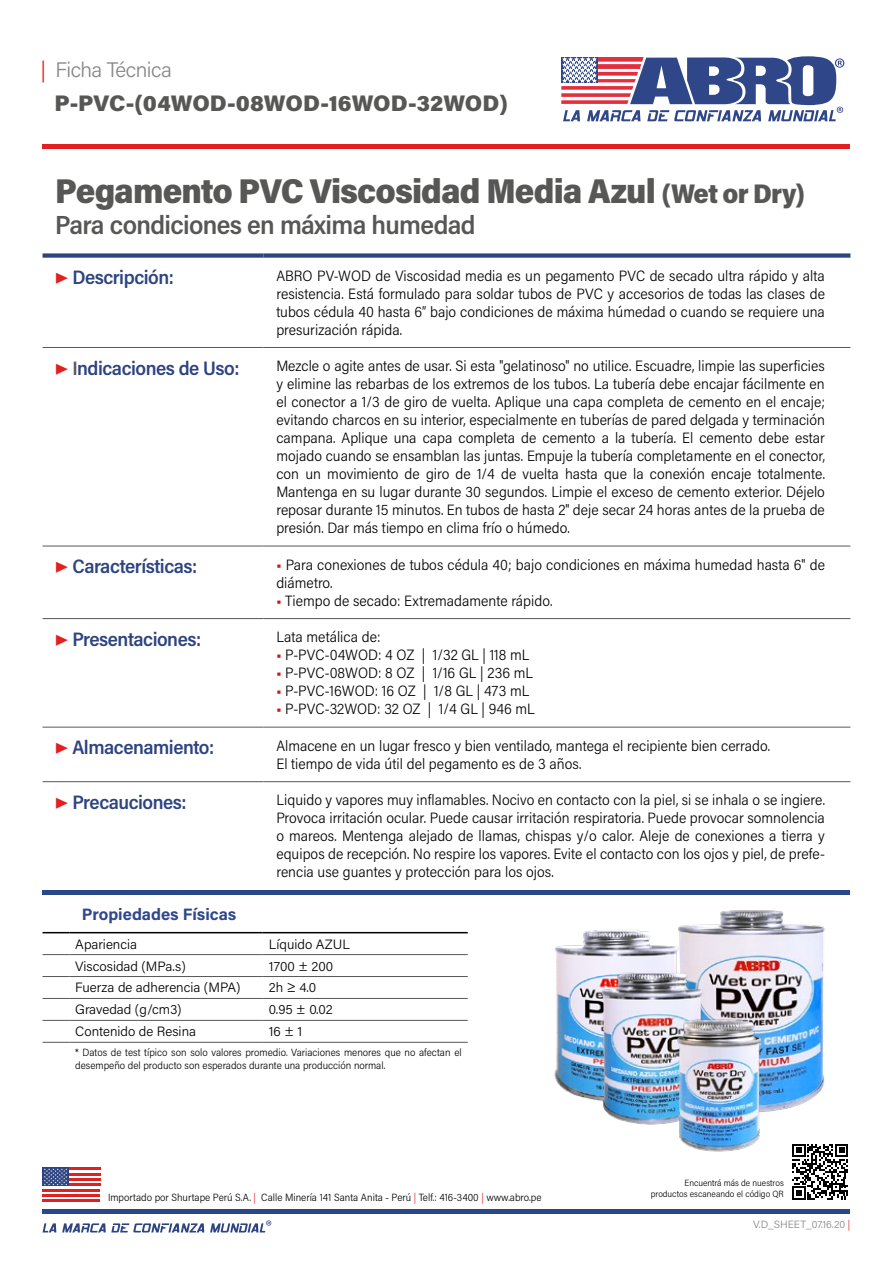
<style>
.page{position:relative;width:893px;height:1263px;background:#fff}
.page>*{position:absolute;margin:0;border:0;box-sizing:border-box;transform-origin:0 0}
.t1{font:900 34.5px "Acumin Pro Semi Cond";letter-spacing:-.025em;color:#575756}
.t2{font:600 26.25px "Acumin Pro Semi Cond";letter-spacing:-.025em;color:#575756}
.t3{font:900 22.5px "Acumin Pro";color:#575756}
.t4{font:300 21px "Acumin Pro";letter-spacing:-.025em;color:#878787}
.t5{font:600 19.5px "Acumin Pro Semi Cond";letter-spacing:-.025em;color:#2d4481}
.t6{font:700 16.5px "Acumin Pro";color:#2f478b}
.t7{font:300 15px/18px "Acumin Pro Semi Cond";color:#000;text-align:justify}
.t8{font:300 13.5px "Acumin Pro";color:#000}
.t9{font:300 10.5px/12.6px "Acumin Pro Semi Cond";color:#000}
.t10{font:300 10.5px "Acumin Pro";letter-spacing:.005em;color:#878787}
.t11{font:300 9px/10.8px "Acumin Pro Semi Cond";color:#000;text-align:right}
.s1{color:#e32021}
.s2{font-size:27px}
.s3{color:#575756}
.s4{color:#cd1719}
.s5{font-family:"Acumin Pro Semi Cond";color:#e32021}
</style>
<div class="page">
<svg style="left:561px;top:56px;width:283px;height:65px"></svg>
<svg style="left:43px;top:932px;width:26px;height:1px"></svg>
<hr style="left:69px;top:932px;width:194px;height:1px;background:#000">
<hr style="left:263px;top:932px;width:205px;height:1px;background:#000">
<svg style="left:43px;top:954px;width:26px;height:1px"></svg>
<hr style="left:69px;top:954px;width:194px;height:1px;background:#575756">
<hr style="left:263px;top:954px;width:205px;height:1px;background:#575756">
<svg style="left:43px;top:976px;width:26px;height:1px"></svg>
<hr style="left:69px;top:976px;width:194px;height:1px;background:#575756">
<hr style="left:263px;top:976px;width:205px;height:1px;background:#575756">
<svg style="left:43px;top:998px;width:26px;height:1px"></svg>
<hr style="left:69px;top:998px;width:194px;height:1px;background:#575756">
<hr style="left:263px;top:998px;width:205px;height:1px;background:#575756">
<svg style="left:43px;top:1020px;width:26px;height:1px"></svg>
<hr style="left:69px;top:1020px;width:194px;height:1px;background:#575756">
<hr style="left:263px;top:1020px;width:205px;height:1px;background:#575756">
<hr style="left:263px;top:1042px;width:205px;height:1px;background:#575756">
<svg style="left:43px;top:1042px;width:26px;height:1px"></svg>
<hr style="left:69px;top:1042px;width:194px;height:1px;background:#575756">
<hr style="left:43px;top:347px;width:221px;height:1px;background:#575756">
<hr style="left:264px;top:347px;width:586px;height:1px;background:#575756">
<hr style="left:43px;top:546px;width:221px;height:1px;background:#575756">
<hr style="left:264px;top:546px;width:586px;height:1px;background:#575756">
<hr style="left:43px;top:618px;width:221px;height:1px;background:#575756">
<hr style="left:264px;top:618px;width:586px;height:1px;background:#575756">
<hr style="left:43px;top:727px;width:221px;height:1px;background:#575756">
<hr style="left:264px;top:727px;width:586px;height:1px;background:#575756">
<hr style="left:43px;top:781px;width:221px;height:1px;background:#575756">
<hr style="left:264px;top:781px;width:586px;height:1px;background:#575756">
<div style="left:43px;top:253px;width:221px;height:5px;background:#2d4481"></div>
<div style="left:264px;top:253px;width:586px;height:5px;background:#2d4481"></div>
<hr style="left:43px;top:145px;width:807px;height:4px;background:#e32021">
<hr style="left:69px;top:1167px;width:31px;height:3px;background:#e32021">
<hr style="left:69px;top:1173px;width:31px;height:2px;background:#e32021">
<hr style="left:69px;top:1178px;width:31px;height:3px;background:#e32021">
<hr style="left:69px;top:1183px;width:31px;height:3px;background:#e32021">
<hr style="left:43px;top:1189px;width:57px;height:2px;background:#e32021">
<hr style="left:43px;top:1194px;width:57px;height:3px;background:#e32021">
<hr style="left:43px;top:1199px;width:57px;height:3px;background:#e32021">
<div style="left:43px;top:1167px;width:26px;height:19px;background:#2d4481"></div>
<svg style="left:44px;top:1168px;width:23px;height:17px"></svg>
<svg style="left:43px;top:1223px;width:13px;height:9px"></svg>
<svg style="left:62px;top:1223px;width:142px;height:9px"></svg>
<svg style="left:210px;top:1220px;width:61px;height:12px"></svg>
<hr style="left:43px;top:1210px;width:807px;height:4px;background:#2a4789">
<hr style="left:43px;top:891px;width:807px;height:4px;background:#2a4789">
<svg style="left:792px;top:1144px;width:56px;height:56px"></svg>
<img style="left:583px;top:930px;width:55px;height:14px">
<img style="left:638px;top:910px;width:188px;height:65px">
<img style="left:554px;top:944px;width:208px;height:171px">
<img style="left:609px;top:975px;width:220px;height:220px">
<h3 class="t4" style="left:40px;top:55px;width:133px"><span class="s1">|</span> Ficha Técnica</h3>
<h3 class="t3" style="left:54px;top:87px;width:455px">P-PVC-(04WOD-08WOD-16WOD-32WOD)</h3>
<h1 class="t1" style="left:55px;top:167px;width:751px">Pegamento PVC Viscosidad Media Azul <span class="s2">(Wet or Dry)</span></h1>
<h2 class="t2" style="left:55px;top:207px;width:422px">Para condiciones en máxima humedad</h2>
<h3 class="t5" style="left:55px;top:264px;width:120px"><span class="s1">▶</span> Descripción:</h3>
<p class="t7" style="left:276px;top:266px;width:550px">ABRO PV-WOD de Viscosidad media es un pegamento PVC de secado ultra rápido y alta resistencia. Está formulado para soldar tubos de PVC y accesorios de todas las clases de tubos cédula 40 hasta 6” bajo condiciones de máxima húmedad o cuando se requiere una presurización rápida.</p>
<h3 class="t5" style="left:55px;top:354px;width:186px"><span class="s1">▶</span> <span class="s3">I</span>ndicaciones de Uso:</h3>
<p class="t7" style="left:276px;top:356px;width:550px">Mezcle o agite antes de usar. Si esta "gelatinoso" no utilice. Escuadre, limpie las superficies y elimine las rebarbas de los extremos de los tubos. La tubería debe encajar fácilmente en el conector a 1/3 de giro de vuelta. Aplique una capa completa de cemento en el encaje; evitando charcos en su interior, especialmente en tuberías de pared delgada y terminación campana. Aplique una capa completa de cemento a la tubería. El cemento debe estar mojado cuando se ensamblan las juntas. Empuje la tubería completamente en el conector, con un movimiento de giro de 1/4 de vuelta hasta que la conexión encaje totalmente.<br>Mantenga en su lugar durante 30 segundos. Limpie el exceso de cemento exterior. Déjelo reposar durante 15 minutos. En tubos de hasta 2" deje secar 24 horas antes de la prueba de presión. Dar más tiempo en clima frío o húmedo.</p>
<h3 class="t5" style="left:55px;top:553px;width:143px"><span class="s1">▶</span> Características:</h3>
<p class="t7" style="left:276px;top:555px;width:550px"><span class="s4">■</span> Para conexiones de tubos cédula 40; bajo condiciones en máxima humedad hasta 6" de diámetro.</p>
<p class="t7" style="left:276px;top:591px;width:277px"><span class="s4">■</span> Tiempo de secado: Extremadamente rápido.</p>
<h3 class="t5" style="left:55px;top:625px;width:147px"><span class="s1">▶</span> Presentaciones:</h3>
<p class="t7" style="left:276px;top:627px;width:106px">Lata metálica de:</p>
<p class="t7" style="left:276px;top:645px;width:254px"><span class="s4">■</span> P-PVC-04WOD: 4 OZ | 1/32 GL | 118 mL</p>
<p class="t7" style="left:276px;top:663px;width:258px"><span class="s4">■</span> P-PVC-08WOD: 8 OZ | 1/16 GL | 236 mL</p>
<p class="t7" style="left:276px;top:681px;width:254px"><span class="s4">■</span> P-PVC-16WOD: 16 OZ | 1/8 GL | 473 mL</p>
<p class="t7" style="left:276px;top:699px;width:260px"><span class="s4">■</span> P-PVC-32WOD: 32 OZ | 1/4 GL | 946 mL</p>
<h3 class="t5" style="left:55px;top:734px;width:160px"><span class="s1">▶</span> Almacenamiento:</h3>
<p class="t7" style="left:276px;top:736px;width:495px">Almacene en un lugar fresco y bien ventilado, mantega el recipiente bien cerrado.<br>El tiempo de vida útil del pegamento es de 3 años.</p>
<h3 class="t5" style="left:55px;top:788px;width:133px"><span class="s1">▶</span> Precauciones:</h3>
<p class="t7" style="left:276px;top:791px;width:550px">Liquido y vapores muy inflamables. Nocivo en contacto con la piel, si se inhala o se ingiere.<br>Provoca irritación ocular. Puede causar irritación respiratoria. Puede provocar somnolencia o mareos. Mentenga alejado de llamas, chispas y/o calor. Aleje de conexiones a tierra y equipos de recepción. No respire los vapores. Evite el contacto con los ojos y piel, de prefe&shy;rencia use guantes y protección para los ojos.</p>
<p class="t6" style="left:82px;top:902px;width:156px">Propiedades Físicas</p>
<p class="t8" style="left:75px;top:934px;width:63px">Apariencia</p>
<p class="t8" style="left:269px;top:934px;width:83px">Líquido AZUL</p>
<p class="t8" style="left:75px;top:956px;width:112px">Viscosidad (MPa.s)</p>
<p class="t8" style="left:269px;top:956px;width:66px">1700 ± 200</p>
<p class="t8" style="left:75px;top:978px;width:167px">Fuerza de adherencia (MPA)</p>
<p class="t8" style="left:269px;top:978px;width:49px">2h ≥ 4.0</p>
<p class="t8" style="left:75px;top:1000px;width:108px">Gravedad (g/cm3)</p>
<p class="t8" style="left:269px;top:1000px;width:65px">0.95 ± 0.02</p>
<p class="t8" style="left:75px;top:1022px;width:122px">Contenido de Resina</p>
<p class="t8" style="left:269px;top:1022px;width:35px">16 ± 1</p>
<p class="t9" style="left:75px;top:1046px;width:388px">* Datos de test típico son solo valores promedio. Variaciones menores que no afectan el desempeño del producto son esperados durante una producción normal.</p>
<p class="t9" style="left:108px;top:1191px;width:435px">Importado por Shurtape Perú S.A. <span class="s1">|</span> Calle Minería 141 Santa Anita - Perú <span class="s1">|</span> Telf.: 416-3400 <span class="s1">|</span> www.abro.pe</p>
<p class="t11" style="left:651px;top:1177px;width:135px">Encuentrá más de nuestros productos escaneando el código QR</p>
<p class="t10" style="left:753px;top:1217px;width:99px">V.D_SHEET_07.16.20 <span class="s5">|</span></p>
</div>
